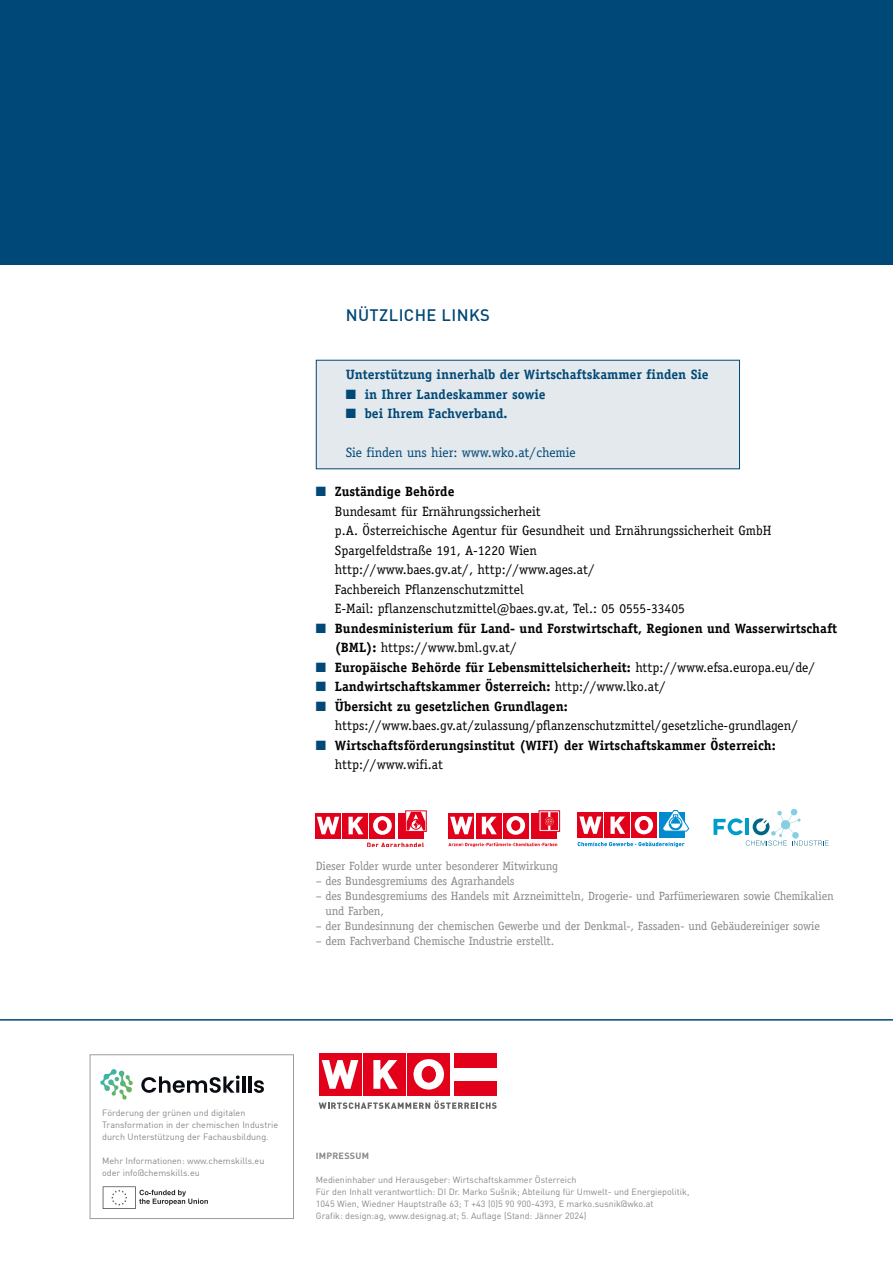
<style>
.page{position:relative;width:893px;height:1263px;background:#fff}
.page>*{position:absolute;margin:0;border:0;box-sizing:border-box;transform-origin:0 0}
.t1{font:500 16.5px "DIN Pro";color:#004877}
.t2{font:13.5px/19.5px "Officina Serif";color:#000}
.t3{font:700 13.5px/19.5px "Officina Serif";color:#000}
.t4{font:700 13.5px "Officina Serif";color:#004877}
.t5{font:13.5px "Officina Serif";color:#004877}
.t6{font:12px/15px "Officina Serif";letter-spacing:-.01em;color:#87888a}
.t7{font:9px/12px "DIN Pro";color:#87888a}
.t8{font:9px/12px "DIN";color:#87888a}
.t9{font:700 9px "DIN Pro";letter-spacing:.03em;color:#87888a}
.s1{color:#004877}
.s2{font-weight:700}
.s3{font-weight:400}
</style>
<div class="page">
<div style="left:316px;top:360px;width:424px;height:109px;background:#e3e9ec"></div>
<hr style="left:0;top:264px;width:893px;height:1px;background:#009ee0">
<div style="left:408px;top:1053px;width:42px;height:43px;background:#e2001a"></div>
<div style="left:363px;top:1053px;width:43px;height:43px;background:#e2001a"></div>
<svg style="left:319px;top:1100px;width:178px;height:9px"></svg>
<svg style="left:373px;top:1060px;width:25px;height:29px"></svg>
<div style="left:319px;top:1053px;width:42px;height:43px;background:#e2001a"></div>
<svg style="left:322px;top:1060px;width:36px;height:29px"></svg>
<div style="left:454px;top:1053px;width:42px;height:15px;background:#e2001a"></div>
<div style="left:454px;top:1082px;width:42px;height:14px;background:#e2001a"></div>
<svg style="left:413px;top:1059px;width:31px;height:30px"></svg>
<div style="left:422px;top:1066px;width:13px;height:16px;background:#e2001a;border-radius:50%"></div>
<div style="left:422px;top:1066px;width:14px;height:16px;border:1px solid #e2001a;border-radius:50%"></div>
<hr style="left:0;top:1019px;width:893px;height:1px;background:#004877">
<div style="left:0;top:0;width:893px;height:264px;background:#004877"></div>
<div style="left:531px;top:813px;width:26px;height:26px;background:#e2001a"></div>
<svg style="left:539px;top:811px;width:21px;height:20px"></svg>
<div style="left:541px;top:813px;width:7px;height:16px;background:#e2001a;border:1px solid #e2001a"></div>
<div style="left:551px;top:813px;width:6px;height:16px;background:#e2001a"></div>
<div style="left:545px;top:817px;width:9px;height:9px;border:1px solid #fff;border-radius:50%"></div>
<div style="left:503px;top:813px;width:26px;height:26px;background:#e2001a"></div>
<div style="left:476px;top:813px;width:25px;height:26px;background:#e2001a"></div>
<svg style="left:482px;top:817px;width:15px;height:17px"></svg>
<div style="left:448px;top:813px;width:26px;height:26px;background:#e2001a"></div>
<svg style="left:450px;top:817px;width:23px;height:17px"></svg>
<svg style="left:506px;top:816px;width:19px;height:19px"></svg>
<div style="left:512px;top:821px;width:8px;height:9px;background:#e2001a;border-radius:50%"></div>
<div style="left:511px;top:820px;width:9px;height:10px;border:1px solid #e2001a;border-radius:50%"></div>
<svg style="left:545px;top:817px;width:8px;height:8px"></svg>
<svg style="left:448px;top:843px;width:109px;height:4px"></svg>
<div style="left:398px;top:813px;width:26px;height:26px;background:#e2001a"></div>
<svg style="left:405px;top:811px;width:21px;height:21px"></svg>
<div style="left:369px;top:813px;width:26px;height:26px;background:#e2001a"></div>
<div style="left:342px;top:813px;width:26px;height:26px;background:#e2001a"></div>
<svg style="left:348px;top:817px;width:15px;height:17px"></svg>
<div style="left:315px;top:813px;width:26px;height:26px;background:#e2001a"></div>
<svg style="left:317px;top:817px;width:22px;height:17px"></svg>
<svg style="left:373px;top:816px;width:19px;height:19px"></svg>
<div style="left:378px;top:821px;width:8px;height:9px;background:#e2001a;border-radius:50%"></div>
<div style="left:378px;top:820px;width:9px;height:10px;border:1px solid #e2001a;border-radius:50%"></div>
<svg style="left:367px;top:843px;width:57px;height:4px"></svg>
<svg style="left:407px;top:812px;width:18px;height:18px"></svg>
<div style="left:631px;top:813px;width:26px;height:25px;background:#e2001a"></div>
<div style="left:604px;top:813px;width:26px;height:25px;background:#e2001a"></div>
<svg style="left:610px;top:816px;width:15px;height:18px"></svg>
<div style="left:578px;top:813px;width:25px;height:25px;background:#e2001a"></div>
<svg style="left:579px;top:816px;width:22px;height:18px"></svg>
<div style="left:659px;top:813px;width:26px;height:25px;background:#008bd0"></div>
<svg style="left:635px;top:816px;width:18px;height:18px"></svg>
<div style="left:640px;top:820px;width:8px;height:10px;background:#e2001a;border-radius:50%"></div>
<div style="left:640px;top:820px;width:8px;height:10px;border:1px solid #e2001a;border-radius:50%"></div>
<svg style="left:578px;top:842px;width:107px;height:5px"></svg>
<svg style="left:662px;top:810px;width:27px;height:21px"></svg>
<svg style="left:713px;top:809px;width:116px;height:37px"></svg>
<div style="left:90px;top:1054px;width:204px;height:165px;border:1px solid #9a9c9d"></div>
<svg style="left:103px;top:1186px;width:105px;height:23px"></svg>
<svg style="left:141px;top:1075px;width:99px;height:18px"></svg>
<hr style="left:242px;top:1076px;width:3px;height:17px;background:#090d11">
<hr style="left:248px;top:1076px;width:3px;height:17px;background:#090d11">
<svg style="left:254px;top:1080px;width:10px;height:13px"></svg>
<svg style="left:100px;top:1069px;width:33px;height:30px"></svg>
<p class="t1" style="left:346px;top:304px;width:63px">Nützliche</p>
<p class="t1" style="left:441px;top:304px;width:38px">Links</p>
<p class="t4" style="left:346px;top:366px;width:364px">Unterstützung innerhalb der Wirtschaftskammer finden Sie</p>
<p class="t4" style="left:346px;top:386px;width:202px">■ in Ihrer Landeskammer sowie</p>
<p class="t4" style="left:346px;top:405px;width:163px">■ bei Ihrem Fachverband.</p>
<p class="t5" style="left:346px;top:445px;width:232px">Sie finden uns hier: www.wko.at/chemie</p>
<p class="t2" style="left:335px;top:482px;width:438px;text-indent:-19px"><span class="s1">■</span> <span class="s2">Zuständige Behörde<br></span>Bundesamt für Ernährungssicherheit<br>p.A. Österreichische Agentur für Gesundheit und Ernährungssicherheit GmbH Spargelfeldstraße 191, A-1220 Wien<br>http://www.baes.gv.at/, http://www.ages.at/<br>Fachbereich Pflanzenschutzmittel<br>E-Mail: pflanzenschutzmittel@baes.gv.at, Tel.: 05 0555-33405</p>
<p class="t3" style="left:335px;top:618px;width:504px;text-indent:-19px"><span class="s1">■</span> Bundesministerium für Land- und Forstwirtschaft, Regionen und Wasserwirtschaft (BML): <span class="s3">https://www.bml.gv.at/</span></p>
<p class="t3" style="left:316px;top:657px;width:501px"><span class="s1">■</span> Europäische Behörde für Lebensmittelsicherheit: <span class="s3">http://www.efsa.europa.eu/de/</span></p>
<p class="t3" style="left:316px;top:677px;width:351px"><span class="s1">■</span> Landwirtschaftskammer Österreich: <span class="s3">http://www.lko.at/</span></p>
<p class="t2" style="left:335px;top:696px;width:465px;text-indent:-19px"><span class="s1">■</span> <span class="s2">Übersicht zu gesetzlichen Grundlagen: </span>https://www.baes.gv.at/zulassung/pflanzenschutzmittel/gesetzliche-grundlagen/</p>
<p class="t3" style="left:335px;top:735px;width:442px;text-indent:-19px"><span class="s1">■</span> Wirtschaftsförderungsinstitut (WIFI) der Wirtschaftskammer Österreich: <span class="s3">http://www.wifi.at</span></p>
<p class="t6" style="left:316px;top:858px;width:244px">Dieser Folder wurde unter besonderer Mitwirkung</p>
<p class="t6" style="left:316px;top:873px;width:200px">– des Bundesgremiums des Agrarhandels</p>
<p class="t6" style="left:326px;top:888px;width:510px;text-indent:-10px">– des Bundesgremiums des Handels mit Arzneimitteln, Drogerie- und Parfümeriewaren sowie Chemikalien und Farben,</p>
<p class="t6" style="left:316px;top:918px;width:505px">– der Bundesinnung der chemischen Gewerbe und der Denkmal-, Fassaden- und Gebäudereiniger sowie</p>
<p class="t6" style="left:316px;top:933px;width:240px">– dem Fachverband Chemische Industrie erstellt.</p>
<p class="t8" style="left:102px;top:1107px;width:177px">Förderung der grünen und digitalen<br>Transformation in der chemischen Industrie durch Unterstützung der Fachausbildung.</p>
<p class="t8" style="left:102px;top:1155px;width:164px">Mehr Informationen: www.chemskills.eu oder info@chemskills.eu</p>
<p class="t9" style="left:316px;top:1149px;width:55px">IMPRESSUM</p>
<p class="t7" style="left:316px;top:1173px;width:375px">Medieninhaber und Herausgeber: Wirtschaftskammer Österreich<br>Für den Inhalt verantwortlich: DI Dr. Marko Sušnik; Abteilung für Umwelt- und Energiepolitik, 1045 Wien, Wiedner Hauptstraße 63; T +43 (0)5 90 900-4393, E marko.susnik@wko.at<br>Grafik: design:ag, www.designag.at; 5. Auflage (Stand: Jänner 2024)</p>
</div>
